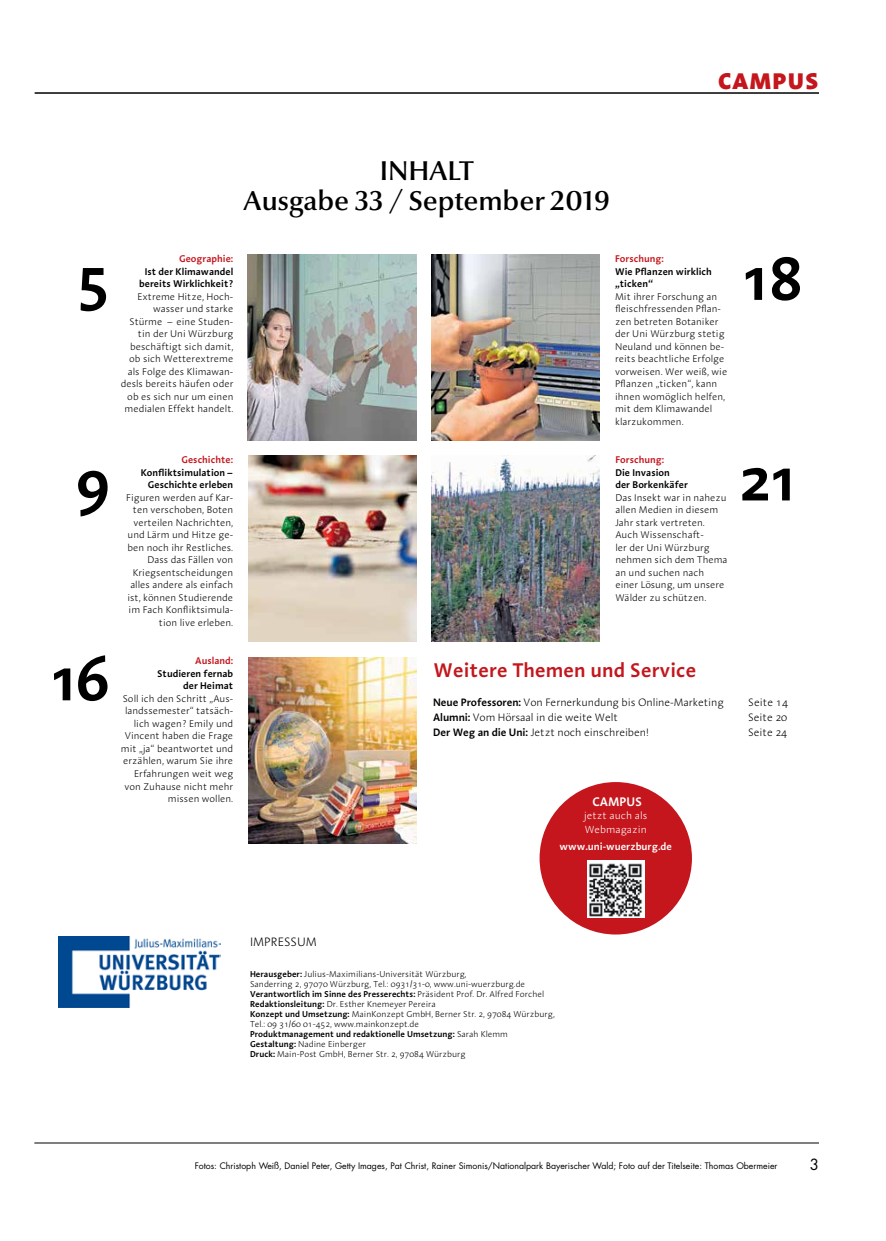
<style>
.page{position:relative;width:886px;height:1241px;background:#fff}
.page>*{position:absolute;margin:0;border:0;box-sizing:border-box;transform-origin:0 0}
.t1{font:600 62.5px "Linotype Aroma";color:#000}
.t2{font:700 31.88px "Linotype Aroma SC";color:#c4161c}
.t3{font:600 27.5px/30px "Optima Nova LT";color:#000;text-align:center}
.t4{font:600 20.25px "Linotype Aroma";color:#c4161c}
.t5{font:15px "Futura";color:#000}
.t6{font:600 12.75px "Linotype Aroma";color:#fff}
.t7{font:300 12.5px "Linotype Aroma";color:#000}
.t8{font:300 11px "Linotype Aroma";letter-spacing:-.01em;color:#000}
.t9{font:300 10.62px/14.5px "Linotype Aroma";color:#fff}
.t10{font:600 10.62px "Linotype Aroma";color:#fff}
.t11{font:300 10px/12.5px "Linotype Aroma";color:#000;text-align:right}
.t12{font:600 10px/12.5px "Linotype Aroma";color:#000}
.t13{font:600 10px "Linotype Aroma";color:#c4161c}
.t14{font:300 8.75px/10px "Linotype Aroma";color:#000}
.t15{font:8.75px "Futura";color:#000}
.s1{font-weight:600}
</style>
<div class="page">
<hr style="left:35px;top:93px;width:784px;height:1px;background:#000">
<hr style="left:34px;top:1142px;width:785px;height:1px;background:#000">
<img style="left:247px;top:254px;width:170px;height:187px">
<img style="left:58px;top:936px;width:162px;height:71px">
<img style="left:431px;top:254px;width:169px;height:187px">
<img style="left:248px;top:455px;width:169px;height:186px">
<img style="left:431px;top:455px;width:169px;height:186px">
<div style="left:539px;top:782px;width:153px;height:152px;background:#c4161c;border-radius:50%"></div>
<img style="left:587px;top:860px;width:57px;height:57px">
<img style="left:249px;top:657px;width:168px;height:186px">
<h2 class="t2" style="left:717px;top:57px;width:103px">campus</h2>
<h3 class="t3" style="left:244px;top:156px;width:368px">INHALT<br>Ausgabe 33 / September 2019</h3>
<h1 class="t1" style="left:76px;top:238px;width:36px">5</h1>
<p class="t13" style="left:179px;top:252px;width:56px">Geographie:</p>
<p class="t12" style="left:139px;top:265px;width:96px;text-align:center">Ist der Klimawandel bereits Wirklichkeit?</p>
<p class="t11" style="left:121px;top:290px;width:114px">Extreme Hitze, Hoch&shy;wasser und starke<br>Stürme – eine Studen&shy;tin der Uni Würzburg beschäftigt sich damit, ob sich Wetterextreme als Folge des Klimawan&shy;desls bereits häufen oder ob es sich nur um einen medialen Effekt handelt.</p>
<h1 class="t1" style="left:76px;top:441px;width:36px">9</h1>
<h1 class="t1" style="left:46px;top:638px;width:65px">16</h1>
<p class="t13" style="left:181px;top:453px;width:53px">Geschichte:</p>
<p class="t12" style="left:141px;top:465px;width:94px;text-align:right">Konfliktsimulation –<br>Geschichte erleben</p>
<p class="t11" style="left:126px;top:491px;width:109px">Figuren werden auf Kar&shy;ten verschoben, Boten verteilen Nachrichten, und Lärm und Hitze ge&shy;ben noch ihr Restliches.<br>Dass das Fällen von<br>Kriegsentscheidungen alles andere als einfach ist, können Studierende im Fach Konfliktsimula&shy;tion live erleben.</p>
<p class="t13" style="left:195px;top:654px;width:40px">Ausland:</p>
<p class="t12" style="left:157px;top:667px;width:78px;text-align:right">Studieren fernab der Heimat</p>
<p class="t11" style="left:121px;top:692px;width:114px">Soll ich den Schritt „Aus&shy;landssemester“ tatsäch&shy;lich wagen? Emily und<br>Vincent haben die Frage mit „ja“ beantwortet und erzählen, warum Sie ihre<br>Erfahrungen weit weg von Zuhause nicht mehr missen wollen.</p>
<p class="t13" style="left:615px;top:252px;width:50px">Forschung:</p>
<p class="t12" style="left:615px;top:265px;width:98px">Wie Pflanzen wirklich „ticken“</p>
<p class="t11" style="left:615px;top:290px;width:114px;text-align:left">Mit ihrer Forschung an fleischfressenden Pflan&shy;zen betreten Botaniker der Uni Würzburg stetig<br>Neuland und können be&shy;reits beachtliche Erfolge vorweisen. Wer weiß, wie<br>Pflanzen „ticken“, kann ihnen womöglich helfen, mit dem Klimawandel klarzukommen.</p>
<p class="t13" style="left:615px;top:453px;width:50px">Forschung:</p>
<p class="t12" style="left:615px;top:465px;width:74px">Die Invasion<br>der Borkenkäfer</p>
<p class="t11" style="left:615px;top:491px;width:114px;text-align:left">Das Insekt war in nahezu allen Medien in diesem<br>Jahr stark vertreten.<br>Auch Wissenschaft-<br>ler der Uni Würzburg nehmen sich dem Thema an und suchen nach einer Lösung, um unsere<br>Wälder zu schützen.</p>
<h1 class="t1" style="left:738px;top:238px;width:66px">18</h1>
<h1 class="t1" style="left:737px;top:438px;width:64px">21</h1>
<h3 class="t4" style="left:434px;top:656px;width:264px">Weitere Themen und Service</h3>
<p class="t8" style="left:433px;top:695px;width:292px"><span class="s1">Neue Professoren:</span> Von Fernerkundung bis Online-Marketing</p>
<p class="t8" style="left:748px;top:695px;width:41px">Seite 14</p>
<p class="t8" style="left:433px;top:710px;width:186px"><span class="s1">Alumni:</span> Vom Hörsaal in die weite Welt</p>
<p class="t8" style="left:748px;top:710px;width:41px">Seite 20</p>
<p class="t8" style="left:433px;top:725px;width:217px"><span class="s1">Der Weg an die Uni:</span> Jetzt noch einschreiben!</p>
<p class="t8" style="left:748px;top:725px;width:41px">Seite 24</p>
<p class="t6" style="left:592px;top:793px;width:51px">CAMPUS</p>
<p class="t9" style="left:584px;top:807px;width:65px">jetzt auch als<br>Webmagazin</p>
<p class="t10" style="left:559px;top:839px;width:114px">www.uni-wuerzburg.de</p>
<p class="t7" style="left:250px;top:934px;width:68px">IMPRESSUM</p>
<p class="t14" style="left:250px;top:968px;width:306px"><span class="s1">Herausgeber:</span> Julius-Maximilians-Universität Würzburg,<br>Sanderring 2, 97070 Würzburg, Tel.: 0931/31-0, www.uni-wuerzburg.de <span class="s1">Verantwortlich im Sinne des Presserechts:</span> Präsident Prof. Dr. Alfred Forchel <span class="s1">Redaktionsleitung:</span> Dr. Esther Knemeyer Pereira<br><span class="s1">Konzept und Umsetzung:</span> MainKonzept GmbH, Berner Str. 2, 97084 Würzburg, Tel.: 09 31/60 01-452, www.mainkonzept.de<br><span class="s1">Produktmanagement und redaktionelle Umsetzung:</span> Sarah Klemm <span class="s1">Gestaltung:</span> Nadine Einberger<br><span class="s1">Druck:</span> Main-Post GmbH, Berner Str. 2, 97084 Würzburg</p>
<p class="t15" style="left:195px;top:1159px;width:584px">Fotos: Christoph Weiß, Daniel Peter, Getty Images, Pat Christ, Rainer Simonis/Nationalpark Bayerischer Wald; Foto auf der Titelseite: Thomas Obermeier</p>
<h3 class="t5" style="left:810px;top:1153px;width:11px">3</h3>
</div>
